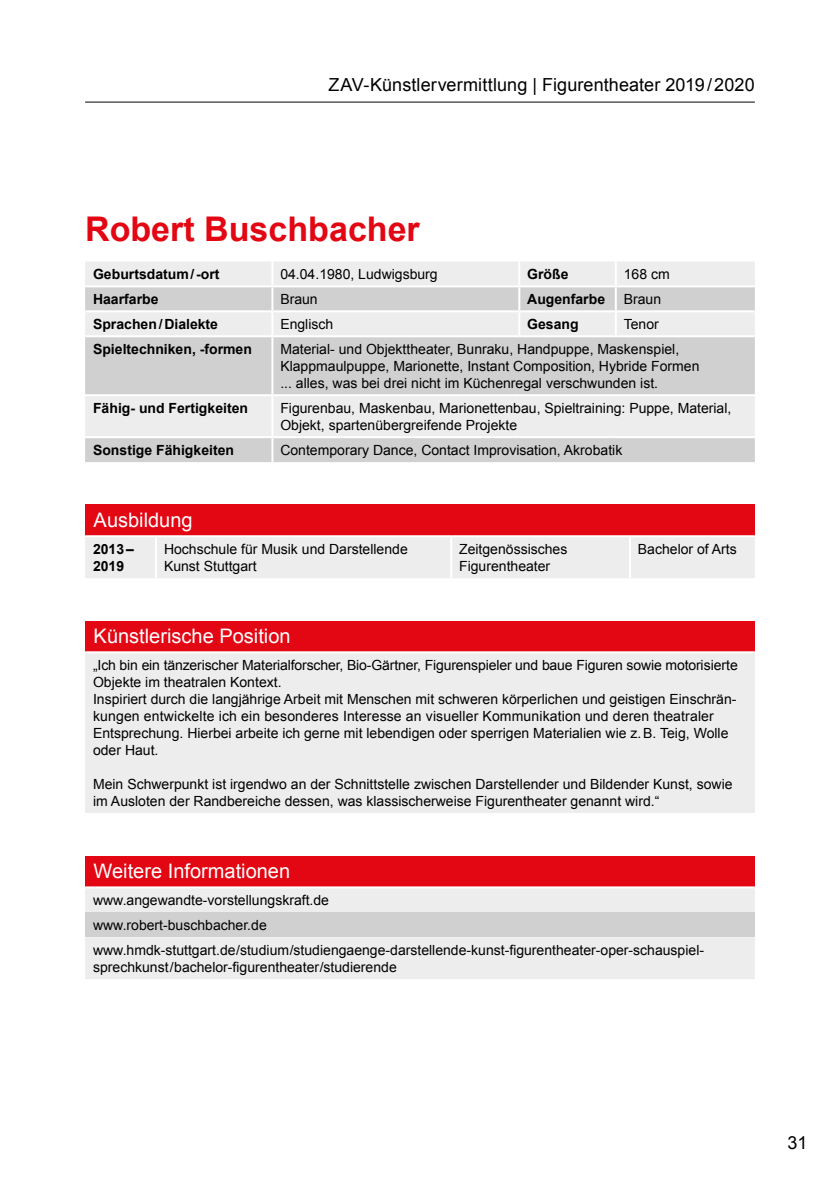
<style>
.page{position:relative;width:840px;height:1191px;background:#fff}
.page>*{position:absolute;margin:0;border:0;box-sizing:border-box;transform-origin:0 0}
.t1{font:700 34px "Arial";color:#e30613}
.Tab_Subhead{font:20px "Arial";color:#fff}
.t2{font:18px "Arial";letter-spacing:.005em;color:#000}
.Tab_Inhalt{font:14px/17px "Arial";color:#000}
.Tab_Inhalt-2{font:700 14px/17px "Arial";color:#000}
</style>
<div class="page">
<hr style="left:85px;top:102px;width:669px;height:1px;background:#000">
<div style="left:85px;top:262px;width:669px;height:23px;background:#ededed"></div>
<svg style="left:85px;top:287px;width:669px;height:175px;background:#dbdbdb"></svg>
<hr style="left:271px;top:261px;width:2px;height:24px;background:#fff">
<hr style="left:518px;top:261px;width:2px;height:24px;background:#fff">
<hr style="left:614px;top:261px;width:2px;height:24px;background:#fff">
<hr style="left:271px;top:287px;width:2px;height:23px;background:#fff">
<hr style="left:614px;top:287px;width:2px;height:23px;background:#fff">
<hr style="left:85px;top:310px;width:187px;height:2px;background:#fff">
<hr style="left:519px;top:310px;width:96px;height:2px;background:#fff">
<hr style="left:271px;top:312px;width:2px;height:23px;background:#fff">
<hr style="left:272px;top:310px;width:247px;height:2px;background:#fff">
<hr style="left:615px;top:310px;width:139px;height:2px;background:#fff">
<hr style="left:518px;top:312px;width:2px;height:23px;background:#fff">
<hr style="left:614px;top:312px;width:2px;height:23px;background:#fff">
<hr style="left:85px;top:335px;width:187px;height:2px;background:#fff">
<hr style="left:271px;top:337px;width:2px;height:57px;background:#fff">
<hr style="left:272px;top:335px;width:247px;height:2px;background:#fff">
<hr style="left:519px;top:335px;width:96px;height:2px;background:#fff">
<hr style="left:615px;top:335px;width:139px;height:2px;background:#fff">
<hr style="left:85px;top:394px;width:187px;height:2px;background:#fff">
<hr style="left:271px;top:396px;width:2px;height:40px;background:#fff">
<hr style="left:271px;top:438px;width:2px;height:24px;background:#fff">
<hr style="left:272px;top:394px;width:247px;height:2px;background:#fff">
<hr style="left:519px;top:394px;width:96px;height:2px;background:#fff">
<hr style="left:615px;top:394px;width:139px;height:2px;background:#fff">
<hr style="left:85px;top:436px;width:187px;height:2px;background:#fff">
<hr style="left:272px;top:436px;width:247px;height:2px;background:#fff">
<hr style="left:519px;top:436px;width:96px;height:2px;background:#fff">
<hr style="left:615px;top:436px;width:139px;height:2px;background:#fff">
<hr style="left:518px;top:287px;width:2px;height:23px;background:#fff">
<div style="left:85px;top:504px;width:669px;height:32px;background:#e30613"></div>
<div style="left:85px;top:537px;width:669px;height:41px;background:#ededed"></div>
<hr style="left:155px;top:537px;width:2px;height:41px;background:#fff">
<hr style="left:450px;top:537px;width:2px;height:41px;background:#fff">
<hr style="left:628px;top:537px;width:2px;height:41px;background:#fff">
<hr style="left:85px;top:535px;width:71px;height:2px;background:#fff">
<hr style="left:156px;top:535px;width:295px;height:2px;background:#fff">
<hr style="left:451px;top:535px;width:178px;height:2px;background:#fff">
<hr style="left:629px;top:535px;width:125px;height:2px;background:#fff">
<div style="left:85px;top:620px;width:669px;height:32px;background:#e30613"></div>
<div style="left:85px;top:652px;width:669px;height:161px;background:#ededed"></div>
<hr style="left:85px;top:651px;width:669px;height:2px;background:#fff">
<div style="left:85px;top:856px;width:669px;height:31px;background:#e30613"></div>
<div style="left:85px;top:888px;width:669px;height:91px;background:#ededed"></div>
<div style="left:85px;top:912px;width:669px;height:25px;background:#d0d0d0"></div>
<hr style="left:85px;top:886px;width:669px;height:2px;background:#fff">
<p class="t2" style="left:328px;top:73px;width:427px">ZAV-Künstlervermittlung | Figurentheater 2019/2020</p>
<h2 class="t1" style="left:85px;top:206px;width:336px">Robert Buschbacher</h2>
<p class="Tab_Inhalt-2" style="left:93px;top:266px;width:128px">Geburtsdatum/-ort</p>
<p class="Tab_Inhalt" style="left:280px;top:266px;width:159px">04.04.1980, Ludwigsburg</p>
<p class="Tab_Inhalt-2" style="left:527px;top:266px;width:43px">Größe</p>
<p class="Tab_Inhalt" style="left:623px;top:266px;width:47px">168 cm</p>
<p class="Tab_Inhalt-2" style="left:93px;top:291px;width:67px">Haarfarbe</p>
<p class="Tab_Inhalt" style="left:280px;top:291px;width:39px">Braun</p>
<p class="Tab_Inhalt-2" style="left:527px;top:291px;width:79px">Augenfarbe</p>
<p class="Tab_Inhalt" style="left:623px;top:291px;width:39px">Braun</p>
<p class="Tab_Inhalt-2" style="left:93px;top:316px;width:126px">Sprachen/Dialekte</p>
<p class="Tab_Inhalt" style="left:280px;top:316px;width:54px">Englisch</p>
<p class="Tab_Inhalt-2" style="left:527px;top:316px;width:53px">Gesang</p>
<p class="Tab_Inhalt" style="left:623px;top:316px;width:37px">Tenor</p>
<p class="Tab_Inhalt-2" style="left:93px;top:341px;width:160px">Spieltechniken, -formen</p>
<p class="Tab_Inhalt" style="left:280px;top:340px;width:420px">Material- und Objekttheater, Bunraku, Handpuppe, Maskenspiel,<br>Klappmaulpuppe, Marionette, Instant Composition, Hybride Formen</p>
<p class="Tab_Inhalt" style="left:280px;top:374px;width:379px">... alles, was bei drei nicht im Küchenregal verschwunden ist.</p>
<p class="Tab_Inhalt-2" style="left:93px;top:400px;width:156px">Fähig- und Fertigkeiten</p>
<p class="Tab_Inhalt" style="left:280px;top:399px;width:452px">Figurenbau, Maskenbau, Marionettenbau, Spieltraining: Puppe, Material,<br>Objekt, spartenübergreifende Projekte</p>
<p class="Tab_Inhalt-2" style="left:93px;top:442px;width:142px">Sonstige Fähigkeiten</p>
<p class="Tab_Inhalt" style="left:280px;top:441px;width:343px">Contemporary Dance, Contact Improvisation, Akrobatik</p>
<p class="Tab_Subhead" style="left:94px;top:506px;width:100px">Ausbildung</p>
<p class="Tab_Inhalt-2" style="left:93px;top:541px;width:42px">2013–<br>2019</p>
<p class="Tab_Inhalt" style="left:164px;top:540px;width:245px">Hochschule für Musik und Darstellende<br>Kunst Stuttgart</p>
<p class="Tab_Inhalt" style="left:459px;top:540px;width:110px">Zeitgenössisches<br>Figurentheater</p>
<p class="Tab_Inhalt" style="left:637px;top:540px;width:100px">Bachelor of Arts</p>
<p class="Tab_Subhead" style="left:94px;top:622px;width:198px">Künstlerische Position</p>
<p class="Tab_Inhalt" style="left:93px;top:656px;width:646px">„Ich bin ein tänzerischer Materialforscher, Bio-Gärtner, Figurenspieler und baue Figuren sowie motorisierte<br>Objekte im theatralen Kontext.</p>
<p class="Tab_Inhalt" style="left:93px;top:690px;width:644px">Inspiriert durch die langjährige Arbeit mit Menschen mit schweren körperlichen und geistigen Einschrän&shy;kungen entwickelte ich ein besonderes Interesse an visueller Kommunikation und deren theatraler Entsprechung. Hierbei arbeite ich gerne mit lebendigen oder sperrigen Materialien wie z.B. Teig, Wolle oder Haut.</p>
<p class="Tab_Inhalt" style="left:93px;top:775px;width:640px">Mein Schwerpunkt ist irgendwo an der Schnittstelle zwischen Darstellender und Bildender Kunst, sowie im Ausloten der Randbereiche dessen, was klassischerweise Figurentheater genannt wird.“</p>
<p class="Tab_Subhead" style="left:94px;top:857px;width:198px">Weitere Informationen</p>
<p class="Tab_Inhalt" style="left:93px;top:891px;width:237px">www.angewandte-vorstellungskraft.de</p>
<p class="Tab_Inhalt" style="left:93px;top:916px;width:175px">www.robert-buschbacher.de</p>
<p class="Tab_Inhalt" style="left:93px;top:941px;width:612px">www.hmdk-stuttgart.de/studium/studiengaenge-darstellende-kunst-figurentheater-oper-schauspiel&shy;sprechkunst/bachelor-figurentheater/studierende</p>
<p class="t2" style="left:787px;top:1130px;width:22px">31</p>
</div>
